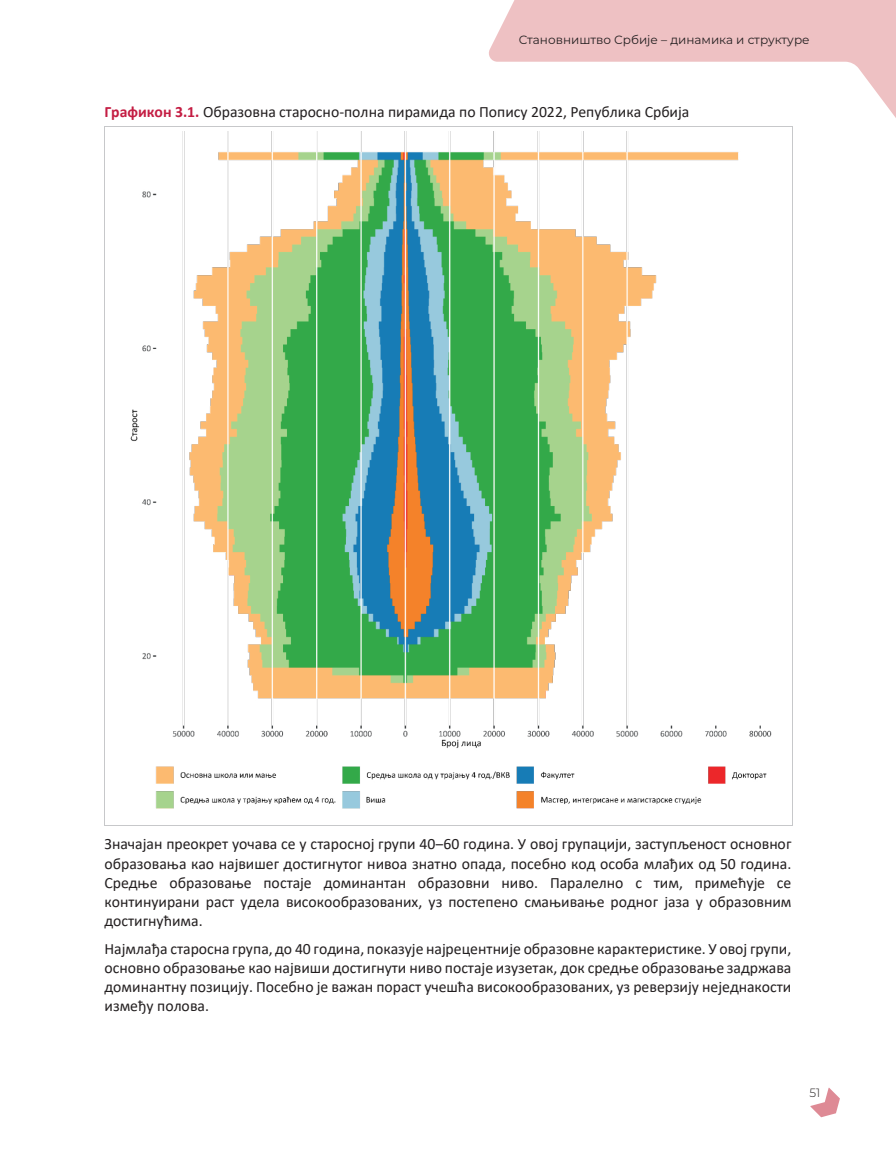
<style>
.page{position:relative;width:896px;height:1151px;background:#fff}
.page>*{position:absolute;margin:0;border:0;box-sizing:border-box;transform-origin:0 0}
.t1{font:15.75px/19.2px "Calibri";color:#231f20;text-align:justify}
.t2{font:12px "Montserrat";color:#231f20}
.t3{font:300 12px "Montserrat";color:#231f20}
.s1{font-weight:700;color:#c41d43}
</style>
<div class="page">
<hr style="left:105px;top:126px;width:686px;height:1px;background:#c7c8ca">
<hr style="left:104px;top:127px;width:1px;height:698px;background:#c7c8ca">
<hr style="left:105px;top:825px;width:686px;height:1px;background:#c7c8ca">
<hr style="left:791px;top:127px;width:1px;height:698px;background:#c7c8ca">
<img style="left:130px;top:131px;width:641px;height:678px">
<svg style="left:487px;top:0;width:408px;height:233px"></svg>
<svg style="left:810px;top:1088px;width:29px;height:29px"></svg>
<p class="t2" style="left:519px;top:31px;width:292px">Становништво Србије – динамика и структуре</p>
<p class="t1" style="left:104px;top:102px;width:586px"><span class="s1">Графикон 3.1.</span> Образовна старосно-полна пирамида по Попису 2022, Република Србија</p>
<p class="t1" style="left:104px;top:834px;width:688px">Значајан преокрет уочава се у старосној групи 40‒60 година. У овој групацији, заступљеност основног образовања као највишег достигнутог нивоа знатно опада, посебно код особа млађих од 50 година.<br>Средње образовање постаје доминантан образовни ниво. Паралелно с тим, примећује се континуирани раст удела високообразованих, уз постепено смањивање родног јаза у образовним достигнућима.</p>
<p class="t1" style="left:104px;top:938px;width:688px">Најмлађа старосна група, до 40 година, показује најрецентније образовне карактеристике. У овој групи, основно образовање као највиши достигнути ниво постаје изузетак, док средње образовање задржава доминантну позицију. Посебно је важан пораст учешћа високообразованих, уз реверзију неједнакости између полова.</p>
<p class="t3" style="left:809px;top:1084px;width:12px">51</p>
</div>
